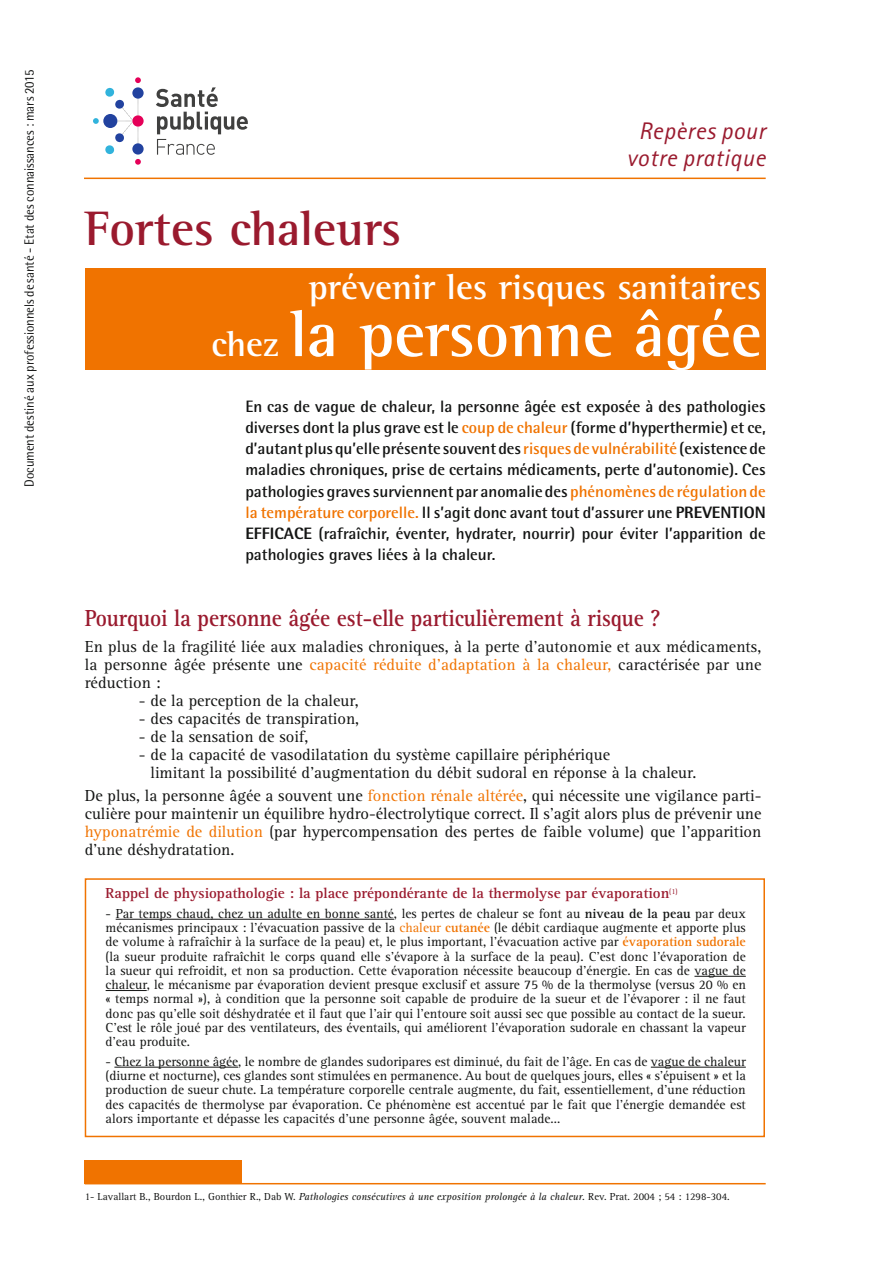
<style>
.page{position:relative;width:893px;height:1263px;background:#fff}
.page>*{position:absolute;margin:0;border:0;box-sizing:border-box;transform-origin:0 0}
.t1{font:700 66px "Rotis Semi Serif";color:#fff}
.t2{font:700 49.5px "Rotis Semi Serif";color:#9a1a2e}
.t3{font:700 36px "Rotis Semi Serif";color:#fff}
.t4{font:700 24px "Rotis Serif Std";letter-spacing:-.005em;color:#9a1a2e;scale:.9 1}
.body{font:italic 24px/27px "Rotis Sans Serif";letter-spacing:.025em;color:#9a1a2e;text-align:center}
.t5{font:16.5px/18px "Rotis Serif Std";color:#131413;text-align:justify}
.t6{font:700 16.5px/21px "Rotis Semi Sans";color:#131413;text-align:justify}
.t7{font:700 15px "Rotis Serif Std";color:#9a1a2e}
.t8{font:13.5px/14.2px "Rotis Serif Std";color:#131413;text-align:justify}
.t9{font:13.5px "Rotis Semi Sans";letter-spacing:-.005em;color:#131413;scale:.95 1}
.t10{font:10.5px "Rotis Serif Std";color:#131413}
.s1{font-size:36px}
.s2{color:#f07300}
.s3{font-weight:800}
.s4{font-weight:700}
.s5{font-weight:700;color:#f07300}
.s6{font-style:italic}
</style>
<div class="page">
<div style="left:85px;top:267px;width:680px;height:102px;background:#f07300"></div>
<hr style="left:85px;top:1182px;width:680px;height:2px;background:#f07300">
<div style="left:85px;top:1159px;width:157px;height:24px;background:#f07300"></div>
<div style="left:85px;top:878px;width:679px;height:258px;border:2px solid #f07300"></div>
<hr style="left:116px;top:918px;width:278px;height:1px;background:#131413">
<hr style="left:694px;top:975px;width:51px;height:1px;background:#131413">
<hr style="left:106px;top:989px;width:41px;height:1px;background:#131413">
<hr style="left:114px;top:1066px;width:124px;height:1px;background:#131413">
<hr style="left:650px;top:1066px;width:95px;height:1px;background:#131413">
<svg style="left:103px;top:114px;width:14px;height:14px"></svg>
<div style="left:132px;top:143px;width:11px;height:11px;background:#22429f;border-radius:50%"></div>
<div style="left:132px;top:87px;width:11px;height:12px;background:#22429f;border-radius:50%"></div>
<div style="left:132px;top:115px;width:11px;height:12px;background:#e50058;border-radius:50%"></div>
<svg style="left:93px;top:118px;width:6px;height:6px"></svg>
<svg style="left:105px;top:77px;width:36px;height:88px"></svg>
<svg style="left:156px;top:87px;width:92px;height:68px"></svg>
<hr style="left:84px;top:177px;width:681px;height:2px;background:#f07300">
<p class="t9" style="left:21px;top:487px;width:441px;rotate:-90deg">Document destiné aux professionnels de santé - Etat des connaissances : mars 2015</p>
<p class="body" style="left:626px;top:118px;width:140px">Repères pour votre pratique</p>
<p class="t2" style="left:85px;top:199px;width:318px">Fortes chaleurs</p>
<p class="t3" style="left:308px;top:265px;width:454px">prévenir les risques sanitaires</p>
<p class="t1" style="left:211px;top:294px;width:551px"><span class="s1">chez</span> la personne âgée</p>
<p class="t6" style="left:245px;top:396px;width:521px">En cas de vague de chaleur, la personne âgée est exposée à des pathologies diverses dont la plus grave est le <span class="s2">coup de chaleur</span> (forme d’hyperthermie) et ce, d’autant plus qu’elle présente souvent des <span class="s2">risques de vulnérabilité</span> (existence de maladies chroniques, prise de certains médicaments, perte d’autonomie). Ces pathologies graves surviennent par anomalie des <span class="s2">phénomènes de régulation de la température corporelle.</span> Il s’agit donc avant tout d’assurer une <span class="s3">PREVENTION EFFICACE</span> (rafraîchir, éventer, hydrater, nourrir) pour éviter l’apparition de pathologies graves liées à la chaleur.</p>
<p class="t4" style="left:85px;top:603px;width:641px">Pourquoi la personne âgée est-elle particulièrement à risque ?</p>
<p class="t5" style="left:85px;top:638px;width:678px">En plus de la fragilité liée aux maladies chroniques, à la perte d’autonomie et aux médicaments, la personne âgée présente une <span class="s2">capacité réduite d’adaptation à la chaleur,</span> caractérisée par une réduction :</p>
<p class="t5" style="left:139px;top:692px;width:221px">- de la perception de la chaleur,</p>
<p class="t5" style="left:139px;top:710px;width:222px">- des capacités de transpiration,</p>
<p class="t5" style="left:139px;top:728px;width:171px">- de la sensation de soif,</p>
<p class="t5" style="left:150px;top:746px;width:547px;text-indent:-12px">- de la capacité de vasodilatation du système capillaire périphérique<br>limitant la possibilité d’augmentation du débit sudoral en réponse à la chaleur.</p>
<p class="t5" style="left:85px;top:786px;width:678px">De plus, la personne âgée a souvent une <span class="s2">fonction rénale altérée</span>, qui nécessite une vigilance parti&shy;culière pour maintenir un équilibre hydro-électrolytique correct. Il s’agit alors plus de prévenir une <span class="s2">hyponatrémie de dilution</span> (par hypercompensation des pertes de faible volume) que l’apparition d’une déshydratation.</p>
<p class="t7" style="left:106px;top:884px;width:573px">Rappel de physiopathologie : la place prépondérante de la thermolyse par évaporation<sup>(1)</sup></p>
<p class="t8" style="left:106px;top:906px;width:641px">- Par temps chaud, chez un adulte en bonne santé, les pertes de chaleur se font au <span class="s4">niveau de la peau</span> par deux mécanismes principaux : l’évacuation passive de la <span class="s2">chaleur</span> <span class="s5">cutanée</span> (le débit cardiaque augmente et apporte plus de volume à rafraîchir à la surface de la peau) et, le plus important, l’évacuation active par <span class="s5">évaporation sudorale </span>(la sueur produite rafraîchit le corps quand elle s’évapore à la surface de la peau). C’est donc l’évaporation de la sueur qui refroidit, et non sa production. Cette évaporation nécessite beaucoup d’énergie. En cas de vague de chaleur, le mécanisme par évaporation devient presque exclusif et assure 75 % de la thermolyse (versus 20 % en « temps normal »), à condition que la personne soit capable de produire de la sueur et de l’évaporer : il ne faut donc pas qu’elle soit déshydratée et il faut que l’air qui l’entoure soit aussi sec que possible au contact de la sueur.<br>C’est le rôle joué par des ventilateurs, des éventails, qui améliorent l’évaporation sudorale en chassant la vapeur d’eau produite.</p>
<p class="t8" style="left:106px;top:1054px;width:641px">- Chez la personne âgée, le nombre de glandes sudoripares est diminué, du fait de l’âge. En cas de vague de chaleur (diurne et nocturne), ces glandes sont stimulées en permanence. Au bout de quelques jours, elles « s’épuisent » et la production de sueur chute. La température corporelle centrale augmente, du fait, essentiellement, d’une réduction des capacités de thermolyse par évaporation. Ce phénomène est accentué par le fait que l’énergie demandée est alors importante et dépasse les capacités d’une personne âgée, souvent malade...</p>
<p class="t10" style="left:85px;top:1190px;width:646px">1- Lavallart B., Bourdon L., Gonthier R., Dab W. <span class="s6">Pathologies consécutives à une exposition prolongée à la chaleur.</span> Rev. Prat. 2004 ; 54 : 1298-304.</p>
</div>
